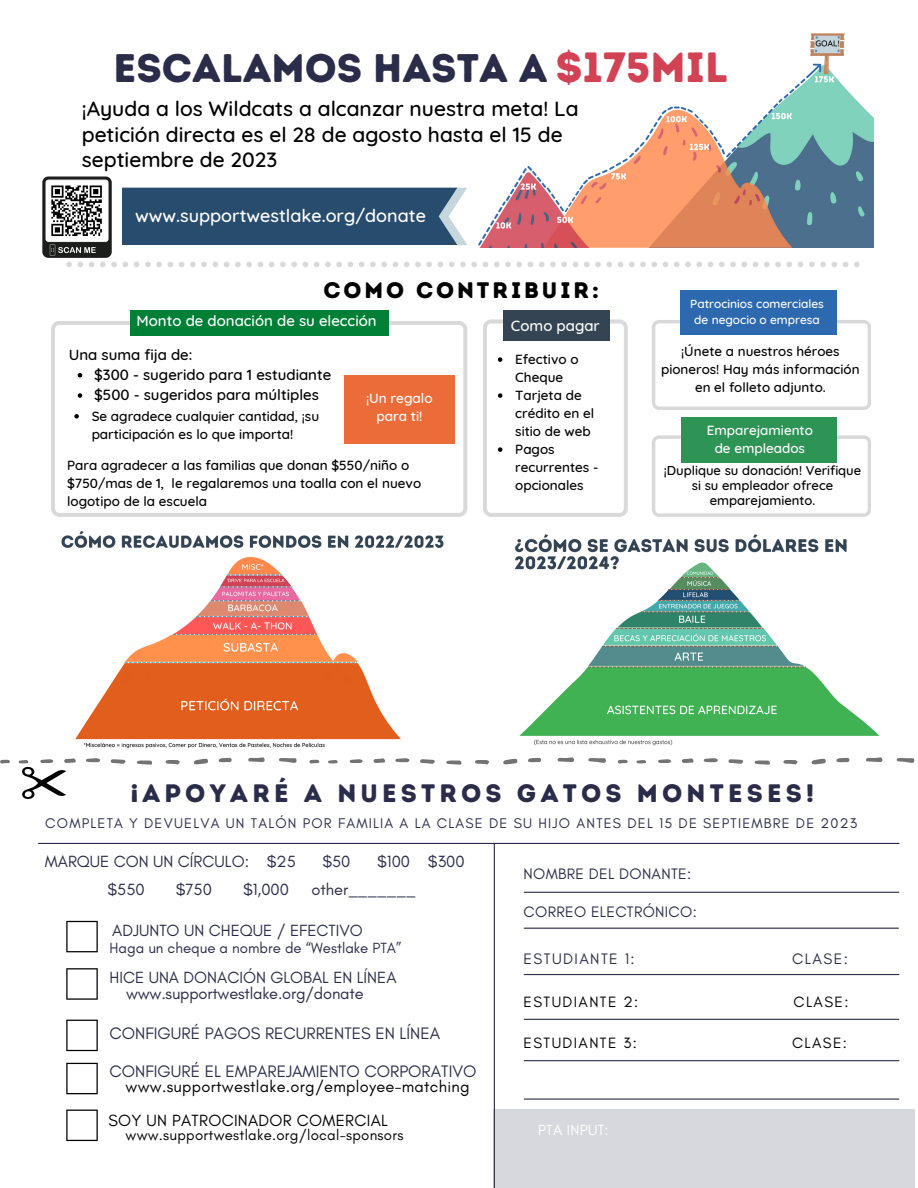
<style>
.page{position:relative;width:918px;height:1188px;background:#fff}
.page>*{position:absolute;margin:0;border:0;box-sizing:border-box;transform-origin:0 0}
.t1{font:39.9px "Intro Rust Base";color:#2b2c49}
.t2{font:25.2px "Intro Rust Base";letter-spacing:.165em;color:#2b2c49}
.t3{font:22.5px "Intro Rust Base";letter-spacing:.13em;color:#000}
.t4{font:500 21px/25.8px "Quicksand";color:#000}
.t5{font:500 18px "Quicksand";color:#fff}
.t6{font:16.95px "Glacial Indifference";color:#2b2c49}
.t7{font:16.5px "Glacial Indifference";color:#2b2c49}
.t8{font:16.5px "Glacial Indifference";letter-spacing:.02em;color:#000}
.t9{font:16.35px "Glacial Indifference";letter-spacing:.02em;color:#000}
.t10{font:15.45px "Glacial Indifference";letter-spacing:.02em;color:#2b2c49}
.t11{font:15.45px "Glacial Indifference";letter-spacing:.09em;color:#2b2c49}
.t12{font:15.3px "Glacial Indifference";letter-spacing:.09em;color:#000}
.t13{font:500 15px "Quicksand";color:#000}
.t14{font:15px "Glacial Indifference";letter-spacing:.02em;color:#000}
.t15{font:500 15px "Quicksand";color:#fff}
.t16{font:15px "Glacial Indifference";color:#2b2c49}
.t17{font:15px "Glacial Indifference";letter-spacing:.02em;color:#fff}
.t18{font:14.25px "Glacial Indifference";letter-spacing:.085em;color:#2b2c49}
.t19{font:500 13.65px/18px "Quicksand";color:#fff;text-align:center}
.t20{font:500 13.5px/18px "Quicksand";color:#000}
.t21{font:500 13.5px "Quicksand";color:#fff}
.t22{font:500 13.05px/15.3px "Quicksand";color:#000;text-align:center}
.t23{font:500 12px/15.9px "Quicksand";color:#fff;text-align:center}
.s1{font-size:42.3px;color:#d14354}
</style>
<div class="page">
<svg style="left:279px;top:758px;width:18px;height:5px"></svg>
<svg style="left:194px;top:759px;width:14px;height:5px"></svg>
<svg style="left:248px;top:757px;width:17px;height:5px"></svg>
<svg style="left:137px;top:761px;width:15px;height:4px"></svg>
<svg style="left:111px;top:759px;width:15px;height:5px"></svg>
<svg style="left:166px;top:760px;width:14px;height:5px"></svg>
<svg style="left:219px;top:758px;width:13px;height:4px"></svg>
<svg style="left:86px;top:758px;width:14px;height:4px"></svg>
<svg style="left:0;top:760px;width:10px;height:4px"></svg>
<svg style="left:588px;top:758px;width:18px;height:5px"></svg>
<svg style="left:503px;top:759px;width:15px;height:5px"></svg>
<svg style="left:558px;top:757px;width:16px;height:5px"></svg>
<svg style="left:446px;top:761px;width:15px;height:4px"></svg>
<svg style="left:420px;top:759px;width:15px;height:5px"></svg>
<svg style="left:475px;top:760px;width:14px;height:5px"></svg>
<svg style="left:528px;top:758px;width:13px;height:4px"></svg>
<svg style="left:395px;top:758px;width:15px;height:4px"></svg>
<svg style="left:373px;top:758px;width:12px;height:5px"></svg>
<svg style="left:350px;top:759px;width:13px;height:4px"></svg>
<svg style="left:309px;top:760px;width:10px;height:4px"></svg>
<svg style="left:328px;top:760px;width:10px;height:4px"></svg>
<svg style="left:897px;top:758px;width:17px;height:5px"></svg>
<svg style="left:811px;top:759px;width:15px;height:5px"></svg>
<svg style="left:866px;top:757px;width:17px;height:5px"></svg>
<svg style="left:755px;top:761px;width:15px;height:4px"></svg>
<svg style="left:728px;top:759px;width:15px;height:5px"></svg>
<svg style="left:783px;top:760px;width:15px;height:5px"></svg>
<svg style="left:836px;top:758px;width:14px;height:4px"></svg>
<svg style="left:704px;top:758px;width:14px;height:4px"></svg>
<svg style="left:682px;top:758px;width:11px;height:5px"></svg>
<svg style="left:658px;top:759px;width:13px;height:4px"></svg>
<svg style="left:618px;top:760px;width:10px;height:4px"></svg>
<svg style="left:636px;top:760px;width:10px;height:4px"></svg>
<hr style="left:494px;top:843px;width:1px;height:345px;background:#2b2c49">
<svg style="left:67px;top:262px;width:793px;height:5px"></svg>
<div style="left:494px;top:1109px;width:421px;height:79px;background:#d7d8dd"></div>
<hr style="left:524px;top:1019px;width:375px;height:1px;background:#2b2c49">
<hr style="left:524px;top:974px;width:375px;height:1px;background:#2b2c49">
<hr style="left:38px;top:843px;width:861px;height:1px;background:#2b2c49">
<hr style="left:524px;top:892px;width:375px;height:1px;background:#2b2c49">
<hr style="left:524px;top:928px;width:374px;height:1px;background:#2b2c49">
<svg style="left:66px;top:1020px;width:32px;height:31px"></svg>
<svg style="left:66px;top:968px;width:32px;height:32px"></svg>
<svg style="left:66px;top:921px;width:32px;height:31px"></svg>
<svg style="left:19px;top:758px;width:57px;height:41px"></svg>
<hr style="left:524px;top:1060px;width:375px;height:1px;background:#2b2c49">
<svg style="left:66px;top:1110px;width:32px;height:31px"></svg>
<svg style="left:66px;top:1063px;width:32px;height:31px"></svg>
<hr style="left:524px;top:1099px;width:375px;height:1px;background:#2b2c49">
<svg style="left:652px;top:320px;width:219px;height:90px"></svg>
<div style="left:681px;top:291px;width:156px;height:44px;background:#2d69af"></div>
<svg style="left:652px;top:435px;width:219px;height:82px"></svg>
<div style="left:681px;top:417px;width:156px;height:45px;background:#2e9456"></div>
<div style="left:503px;top:310px;width:107px;height:31px;background:#354453"></div>
<div style="left:124px;top:188px;width:343px;height:57px;background:#274c6d"></div>
<svg style="left:51px;top:321px;width:416px;height:196px"></svg>
<div style="left:131px;top:310px;width:258px;height:25px;background:#008037"></div>
<img style="left:479px;top:33px;width:394px;height:215px">
<img style="left:42px;top:176px;width:82px;height:90px">
<div style="left:48px;top:182px;width:57px;height:58px;background:#fff"></div>
<svg style="left:51px;top:185px;width:51px;height:51px"></svg>
<div style="left:344px;top:375px;width:111px;height:69px;background:#ec6c39"></div>
<img style="left:61px;top:531px;width:383px;height:218px">
<img style="left:515px;top:534px;width:365px;height:212px">
<svg style="left:483px;top:319px;width:145px;height:198px"></svg>
<svg style="left:74px;top:414px;width:5px;height:5px"></svg>
<svg style="left:78px;top:373px;width:4px;height:5px"></svg>
<svg style="left:78px;top:393px;width:4px;height:5px"></svg>
<p class="t1" style="left:114px;top:44px;width:616px">ESCALAMOS HASTA A <span class="s1">$175MIL</span></p>
<p class="t4" style="left:82px;top:95px;width:498px">¡Ayuda a los Wildcats a alcanzar nuestra meta! La petición directa es el 28 de agosto hasta el 15 de septiembre de 2023</p>
<p class="t5" style="left:135px;top:204px;width:292px">www.supportwestlake.org/donate</p>
<p class="t3" style="left:323px;top:276px;width:277px">COMO CONTRIBUIR:</p>
<p class="t15" style="left:137px;top:311px;width:242px">Monto de donación de su elección</p>
<p class="t13" style="left:69px;top:345px;width:125px">Una suma fija de:</p>
<p class="t13" style="left:94px;top:365px;width:239px">$300 - sugerido para 1 estudiante</p>
<p class="t13" style="left:94px;top:385px;width:226px">$500 - sugeridos para múltiples</p>
<p class="t19" style="left:366px;top:389px;width:68px">¡Un regalo para ti!</p>
<p class="t20" style="left:67px;top:456px;width:356px">Para agradecer a las familias que donan $550/niño o $750/mas de 1, le regalaremos una toalla con el nuevo logotipo de la escuela</p>
<p class="t20" style="left:92px;top:407px;width:229px">Se agradece cualquier cantidad, ¡su participación es lo que importa!</p>
<p class="t15" style="left:511px;top:316px;width:90px">Como pagar</p>
<p class="t20" style="left:515px;top:350px;width:65px">Efectivo o<br>Cheque</p>
<p class="t20" style="left:515px;top:386px;width:81px">Tarjeta de crédito en el sitio de web</p>
<p class="t20" style="left:515px;top:440px;width:85px">Pagos recurrentes - opcionales</p>
<p class="t23" style="left:690px;top:296px;width:135px">Patrocinios comerciales de negocio o empresa</p>
<p class="t20" style="left:661px;top:342px;width:200px;text-align:center">¡Únete a nuestros héroes pioneros! Hay más información en el folleto adjunto.</p>
<p class="t21" style="left:707px;top:422px;width:108px">Emparejamiento</p>
<p class="t21" style="left:715px;top:440px;width:92px">de empleados</p>
<p class="t22" style="left:664px;top:462px;width:199px">¡Duplique su donación! Verifique si su empleador ofrece emparejamiento.</p>
<p class="t2" style="left:131px;top:778px;width:685px">¡APOYARÉ A NUESTROS GATOS MONTESES!</p>
<p class="t18" style="left:45px;top:815px;width:813px">COMPLETA Y DEVUELVA UN TALÓN POR FAMILIA A LA CLASE DE SU HIJO ANTES DEL 15 DE SEPTIEMBRE DE 2023</p>
<p class="t7" style="left:45px;top:851px;width:252px">MARQUE CON UN CÍRCULO: $25</p>
<p class="t7" style="left:323px;top:851px;width:30px">$50</p>
<p class="t7" style="left:377px;top:851px;width:89px">$100 $300</p>
<p class="t7" style="left:108px;top:879px;width:39px">$550</p>
<p class="t7" style="left:176px;top:879px;width:38px">$750</p>
<p class="t7" style="left:243px;top:879px;width:47px">$1,000</p>
<p class="t7" style="left:311px;top:879px;width:106px">other_______</p>
<p class="t10" style="left:524px;top:864px;width:169px">NOMBRE DEL DONANTE:</p>
<p class="t10" style="left:524px;top:902px;width:175px">CORREO ELECTRÓNICO:</p>
<p class="t7" style="left:112px;top:920px;width:252px">ADJUNTO UN CHEQUE / EFECTIVO</p>
<p class="t16" style="left:110px;top:939px;width:294px">Haga un cheque a nombre de “Westlake PTA”</p>
<p class="t7" style="left:110px;top:968px;width:288px">HICE UNA DONACIÓN GLOBAL EN LÍNEA</p>
<p class="t7" style="left:126px;top:983px;width:239px">www.supportwestlake.org/donate</p>
<p class="t6" style="left:110px;top:1023px;width:332px">CONFIGURÉ PAGOS RECURRENTES EN LÍNEA</p>
<p class="t6" style="left:110px;top:1061px;width:368px">CONFIGURÉ EL EMPAREJAMIENTO CORPORATIVO</p>
<p class="t9" style="left:126px;top:1076px;width:346px">www.supportwestlake.org/employee-matching</p>
<p class="t8" style="left:108px;top:1110px;width:281px">SOY UN PATROCINADOR COMERCIAL</p>
<p class="t14" style="left:126px;top:1126px;width:279px">www.supportwestlake.org/local-sponsors</p>
<p class="t11" style="left:524px;top:949px;width:113px">ESTUDIANTE 1:</p>
<p class="t10" style="left:792px;top:949px;width:57px">CLASE:</p>
<p class="t12" style="left:524px;top:993px;width:116px">ESTUDIANTE 2:</p>
<p class="t12" style="left:794px;top:993px;width:56px">CLASE:</p>
<p class="t12" style="left:524px;top:1034px;width:115px">ESTUDIANTE 3:</p>
<p class="t12" style="left:792px;top:1034px;width:56px">CLASE:</p>
<p class="t17" style="left:538px;top:1121px;width:72px">PTA INPUT:</p>
</div>
